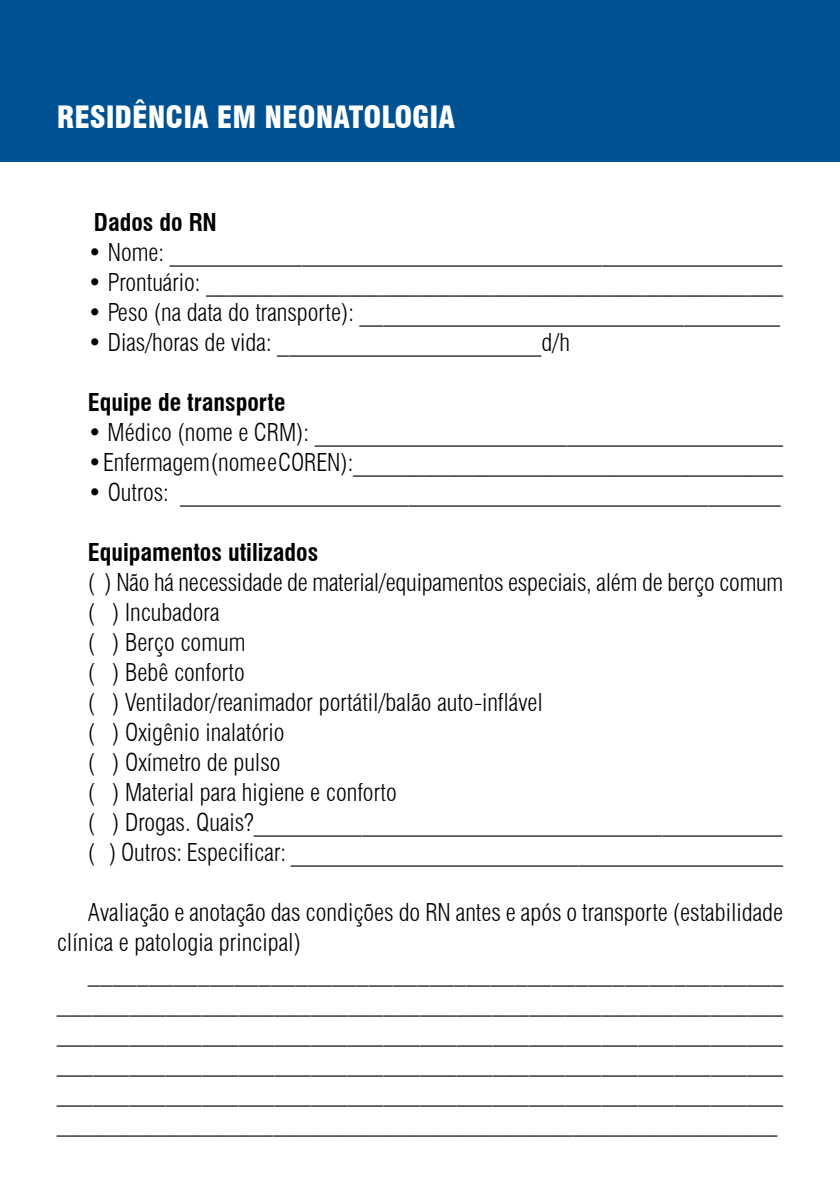
<style>
.page{position:relative;width:840px;height:1191px;background:#fff}
.page>*{position:absolute;margin:0;border:0;box-sizing:border-box;transform-origin:0 0}
.t1{font:900 condensed 30px "Swiss 721 BT";color:#fff}
.t2{font:300 condensed 24px/30px "Swiss 721 BT";color:#000}
.t3{font:700 condensed 24px "Swiss 721 BT";color:#000}
</style>
<div class="page">
<div style="left:0;top:0;width:839px;height:161px;background:#005293"></div>
<p class="t1" style="left:57px;top:99px;width:399px">RESIDÊNCIA EM NEONATOLOGIA</p>
<p class="t3" style="left:94px;top:208px;width:124px">Dados do RN</p>
<p class="t2" style="left:88px;top:237px;width:695px">• Nome: ___________________________________________________</p>
<p class="t2" style="left:88px;top:267px;width:696px">• Prontuário: _________________________________________________</p>
<p class="t2" style="left:88px;top:297px;width:693px">• Peso (na data do transporte): ___________________________________</p>
<p class="t2" style="left:88px;top:327px;width:483px">• Dias/horas de vida: ______________________d/h</p>
<p class="t3" style="left:88px;top:388px;width:199px">Equipe de transporte</p>
<p class="t2" style="left:88px;top:417px;width:696px">• Médico (nome e CRM): _______________________________________</p>
<p class="t2" style="left:88px;top:447px;width:696px">• Enfermagem (nome e COREN):____________________________________</p>
<p class="t2" style="left:88px;top:477px;width:694px">• Outros: __________________________________________________</p>
<p class="t3" style="left:88px;top:538px;width:232px">Equipamentos utilizados</p>
<p class="t2" style="left:88px;top:567px;width:696px">( ) Não há necessidade de material/equipamentos especiais, além de berço comum ( ) Incubadora<br>( ) Berço comum<br>( ) Bebê conforto<br>( ) Ventilador/reanimador portátil/balão auto-inflável<br>( ) Oxigênio inalatório<br>( ) Oxímetro de pulso<br>( ) Material para higiene e conforto<br>( ) Drogas. Quais?____________________________________________ ( ) Outros: Especificar: _________________________________________</p>
<p class="t2" style="left:57px;top:897px;width:727px;text-indent:31px">Avaliação e anotação das condições do RN antes e após o transporte (estabilidade clínica e patologia principal)</p>
<p class="t2" style="left:57px;top:957px;width:727px;text-align:justify;text-indent:31px">_________________________________________________________ ____________________________________________________________ ____________________________________________________________ ____________________________________________________________ ____________________________________________________________ ____________________________________________________________</p>
</div>
